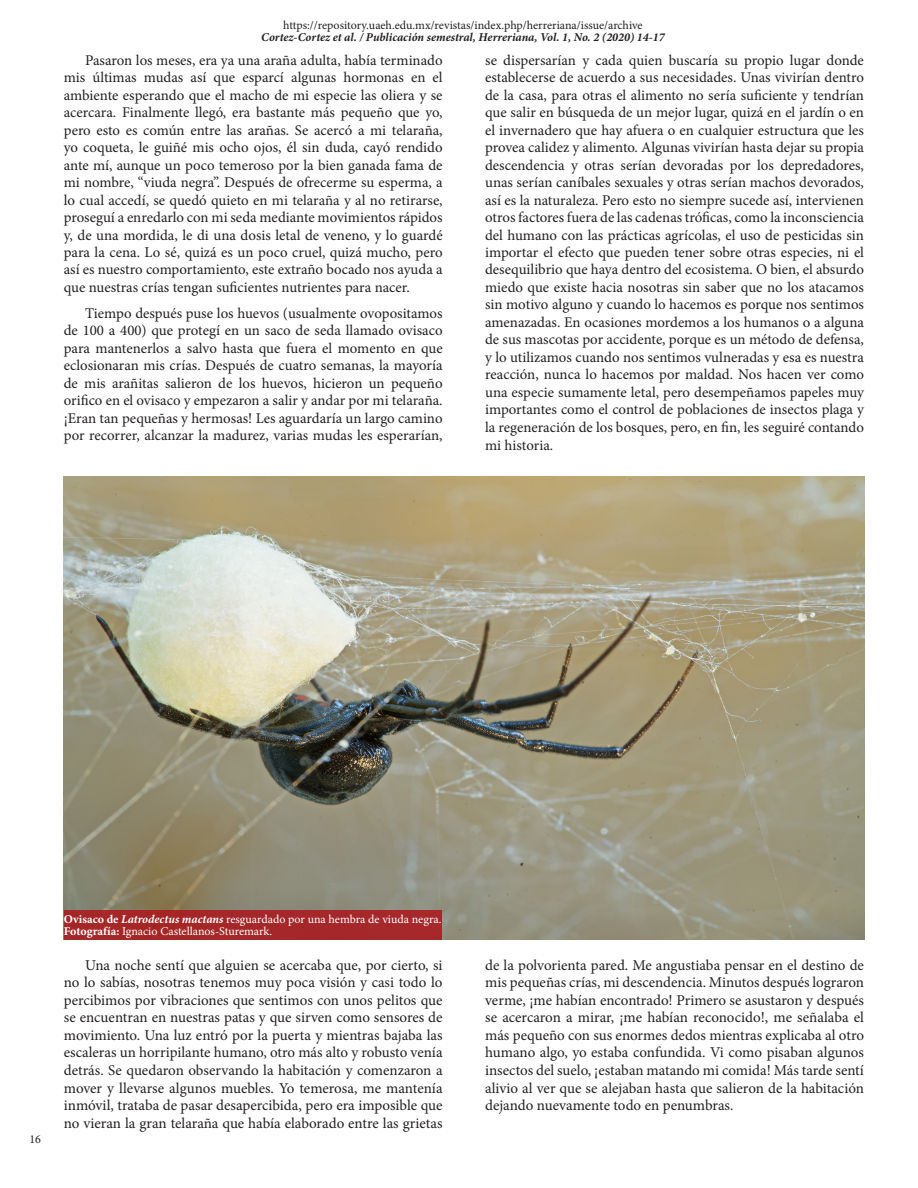
<style>
.page{position:relative;width:918px;height:1188px;background:#fff}
.page>*{position:absolute;margin:0;border:0;box-sizing:border-box;transform-origin:0 0}
.t1{font:15px/17.5px "Minion Pro";color:#231f20;text-align:justify}
.t2{font:14.85px/17.5px "Minion Pro";color:#231f20;text-align:justify}
.t3{font:12px/12px "Minion Pro";color:#fff}
.t4{font:12px "Minion Pro";letter-spacing:-.005em;color:#231f20}
.t5{font:italic 700 12px "Minion Pro";color:#231f20}
.s1{font-weight:700}
.s2{font-weight:700;font-style:italic}
</style>
<div class="page">
<img style="left:64px;top:476px;width:800px;height:464px">
<div style="left:64px;top:910px;width:378px;height:30px;background:#a52729"></div>
<p class="t4" style="left:283px;top:17px;width:361px">https://repository.uaeh.edu.mx/revistas/index.php/herreriana/issue/archive</p>
<p class="t5" style="left:261px;top:28px;width:405px">Cortez-Cortez et al. / Publicación semestral, Herreriana, Vol. 1, No. 2 (2020) 14-17</p>
<p class="t2" style="left:64px;top:51px;width:380px;text-indent:21px">Pasaron los meses, era ya una araña adulta, había terminado mis últimas mudas así que esparcí algunas hormonas en el ambiente esperando que el macho de mi especie las oliera y se acercara. Finalmente llegó, era bastante más pequeño que yo, pero esto es común entre las arañas. Se acercó a mi telaraña, yo coqueta, le guiñé mis ocho ojos, él sin duda, cayó rendido ante mí, aunque un poco temeroso por la bien ganada fama de mi nombre, “viuda negra”. Después de ofrecerme su esperma, a lo cual accedí, se quedó quieto en mi telaraña y al no retirarse, proseguí a enredarlo con mi seda mediante movimientos rápidos y, de una mordida, le di una dosis letal de veneno, y lo guardé para la cena. Lo sé, quizá es un poco cruel, quizá mucho, pero así es nuestro comportamiento, este extraño bocado nos ayuda a que nuestras crías tengan suficientes nutrientes para nacer.</p>
<p class="t2" style="left:64px;top:305px;width:380px;text-indent:21px">Tiempo después puse los huevos (usualmente ovopositamos de 100 a 400) que protegí en un saco de seda llamado ovisaco para mantenerlos a salvo hasta que fuera el momento en que eclosionaran mis crías. Después de cuatro semanas, la mayoría de mis arañitas salieron de los huevos, hicieron un pequeño orifico en el ovisaco y empezaron a salir y andar por mi telaraña. ¡Eran tan pequeñas y hermosas! Les aguardaría un largo camino por recorrer, alcanzar la madurez, varias mudas les esperarían,</p>
<p class="t2" style="left:485px;top:51px;width:380px">se dispersarían y cada quien buscaría su propio lugar donde establecerse de acuerdo a sus necesidades. Unas vivirían dentro de la casa, para otras el alimento no sería suficiente y tendrían que salir en búsqueda de un mejor lugar, quizá en el jardín o en el invernadero que hay afuera o en cualquier estructura que les provea calidez y alimento. Algunas vivirían hasta dejar su propia descendencia y otras serían devoradas por los depredadores, unas serían caníbales sexuales y otras serían machos devorados, así es la naturaleza. Pero esto no siempre sucede así, intervienen otros factores fuera de las cadenas tróficas, como la inconsciencia del humano con las prácticas agrícolas, el uso de pesticidas sin importar el efecto que pueden tener sobre otras especies, ni el desequilibrio que haya dentro del ecosistema. O bien, el absurdo miedo que existe hacia nosotras sin saber que no los atacamos sin motivo alguno y cuando lo hacemos es porque nos sentimos amenazadas. En ocasiones mordemos a los humanos o a alguna de sus mascotas por accidente, porque es un método de defensa, y lo utilizamos cuando nos sentimos vulneradas y esa es nuestra reacción, nunca lo hacemos por maldad. Nos hacen ver como una especie sumamente letal, pero desempeñamos papeles muy importantes como el control de poblaciones de insectos plaga y la regeneración de los bosques, pero, en fin, les seguiré contando mi historia.</p>
<p class="t4" style="left:30px;top:1131px;width:13px">16</p>
<p class="t3" style="left:64px;top:913px;width:379px"><span class="s1">Ovisaco de</span> <span class="s2">Latrodectus mactans</span> resguardado por una hembra de viuda negra.<br><span class="s1">Fotografía:</span> Ignacio Castellanos-Sturemark.</p>
<p class="t1" style="left:64px;top:956px;width:380px;text-indent:21px">Una noche sentí que alguien se acercaba que, por cierto, si no lo sabías, nosotras tenemos muy poca visión y casi todo lo percibimos por vibraciones que sentimos con unos pelitos que se encuentran en nuestras patas y que sirven como sensores de movimiento. Una luz entró por la puerta y mientras bajaba las escaleras un horripilante humano, otro más alto y robusto venía detrás. Se quedaron observando la habitación y comenzaron a mover y llevarse algunos muebles. Yo temerosa, me mantenía inmóvil, trataba de pasar desapercibida, pero era imposible que no vieran la gran telaraña que había elaborado entre las grietas</p>
<p class="t1" style="left:485px;top:956px;width:380px">de la polvorienta pared. Me angustiaba pensar en el destino de mis pequeñas crías, mi descendencia. Minutos después lograron verme, ¡me habían encontrado! Primero se asustaron y después se acercaron a mirar, ¡me habían reconocido!, me señalaba el más pequeño con sus enormes dedos mientras explicaba al otro humano algo, yo estaba confundida. Vi como pisaban algunos insectos del suelo, ¡estaban matando mi comida! Más tarde sentí alivio al ver que se alejaban hasta que salieron de la habitación dejando nuevamente todo en penumbras.</p>
</div>
